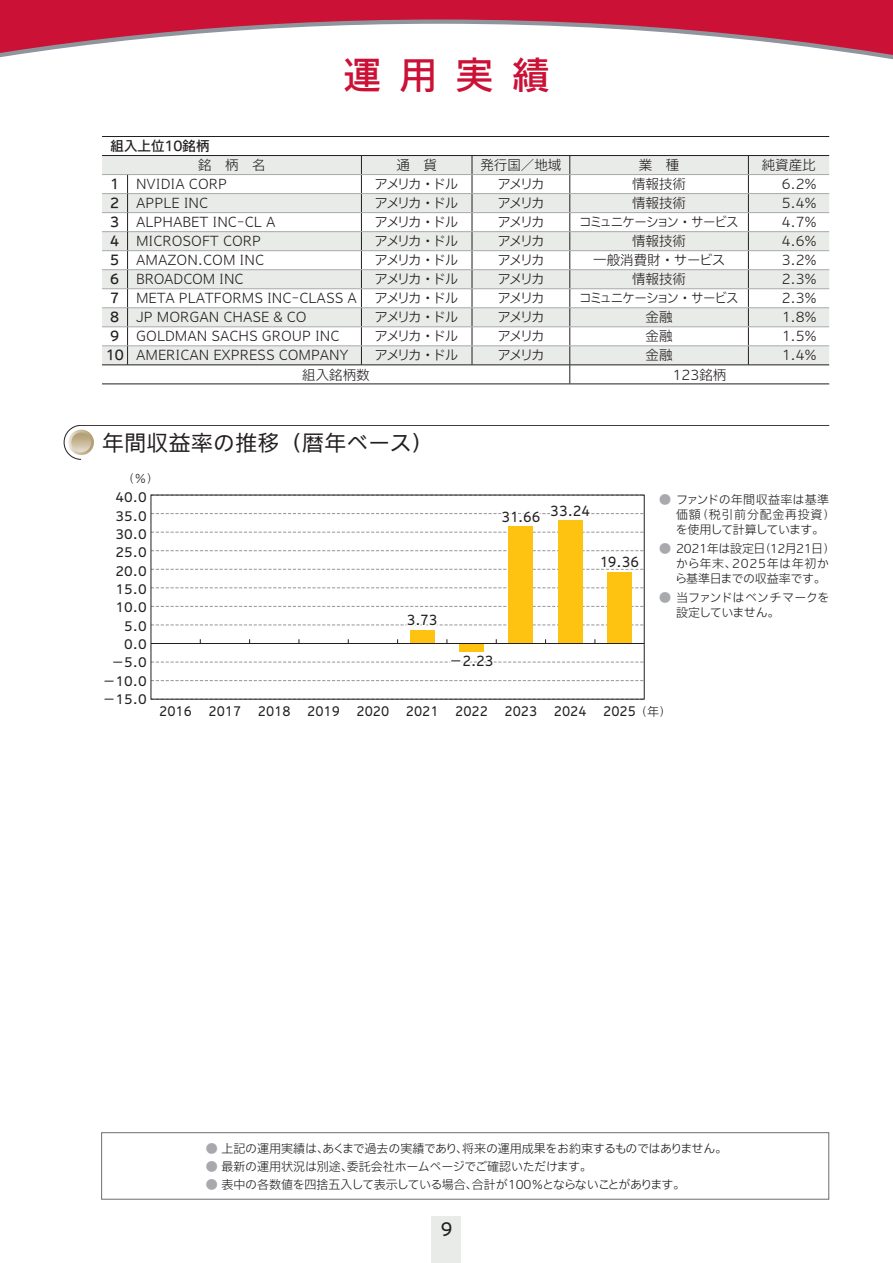
<style>
.page{position:relative;width:893px;height:1263px;background:#fff}
.page>*{position:absolute;margin:0;border:0;box-sizing:border-box;transform-origin:0 0}
.t1{font:37.5px "Iwa UCDA Goth Std Md 90 pv RKSJ H";color:#cb1136}
.t2{font:21.75px "Iwa UCDA Goth Std Th 90 pv RKSJ H";letter-spacing:.025em;color:#231f20}
.t3{font:18px "Iwa UCDA Goth Std Th 90 pv RKSJ H";color:#231f20}
.t4{font:13.5px "Iwa UCDA Goth Std Lt 90 pv RKSJ H";color:#231f20}
.t5{font:13.5px "Iwa UCDA Goth Std Lt 90 pv RKSJ H";letter-spacing:-.09em;color:#231f20;scale:.92 1}
.t6{font:13.5px "Iwa UCDA Goth Std Th 90 pv RKSJ H";color:#231f20;scale:.95 1}
.t7{font:13.5px "Iwa UCDA Goth Std Md 90 pv RKSJ H";color:#231f20}
.t8{font:12.75px/18.3px "Iwa UCDA Goth Std Th 90 pv RKSJ H";color:#231f20;text-align:justify}
.t9{font:12.75px "Iwa UCDA Goth Std Th 90 pv RKSJ H";color:#231f20;scale:.94 1}
.t10{font:12px/15px "Iwa UCDA Goth Std Lt 90 pv RKSJ H";letter-spacing:-.02em;color:#231f20}
.t11{font:12px/15px "Iwa UCDA Goth Std Lt 90 pv RKSJ H";letter-spacing:.02em;color:#231f20}
.s1{font-family:"Iwa UCDA Goth Std Md 90 pv RKSJ H"}
.s2{color:#a8a9ad}
.s3{font-family:"Iwa UCDA Goth Std Lt 90 pv RKSJ H";font-size:12px}
</style>
<div class="page">
<svg style="left:0;top:0;width:893px;height:60px;fill:#cb1136"></svg>
<div style="left:432px;top:1216px;width:29px;height:47px;background:#e9ebe8"></div>
<svg style="left:102px;top:156px;width:727px;height:209px;fill:#e9ebe8"></svg>
<hr style="left:102px;top:136px;width:727px;height:1px;background:#231f20">
<hr style="left:102px;top:155px;width:727px;height:1px;background:#231f20">
<hr style="left:570px;top:365px;width:259px;height:1px;background:#231f20">
<svg style="left:361px;top:156px;width:1px;height:209px"></svg>
<svg style="left:472px;top:156px;width:1px;height:209px"></svg>
<svg style="left:748px;top:156px;width:1px;height:209px"></svg>
<svg style="left:570px;top:156px;width:1px;height:227px"></svg>
<hr style="left:128px;top:174px;width:701px;height:1px;background:#a8a9ad">
<hr style="left:128px;top:193px;width:701px;height:1px;background:#a8a9ad">
<hr style="left:128px;top:212px;width:701px;height:1px;background:#a8a9ad">
<hr style="left:128px;top:231px;width:701px;height:1px;background:#a8a9ad">
<hr style="left:128px;top:250px;width:701px;height:1px;background:#a8a9ad">
<hr style="left:128px;top:269px;width:701px;height:1px;background:#a8a9ad">
<hr style="left:128px;top:288px;width:701px;height:1px;background:#a8a9ad">
<hr style="left:128px;top:307px;width:701px;height:1px;background:#a8a9ad">
<hr style="left:128px;top:327px;width:701px;height:1px;background:#a8a9ad">
<hr style="left:128px;top:346px;width:701px;height:1px;background:#a8a9ad">
<hr style="left:102px;top:365px;width:468px;height:1px;background:#231f20">
<hr style="left:102px;top:383px;width:727px;height:1px;background:#231f20">
<svg style="left:102px;top:174px;width:26px;height:191px"></svg>
<svg style="left:64px;top:425px;width:765px;height:35px"></svg>
<svg style="left:68px;top:430px;width:26px;height:25px"></svg>
<div style="left:71px;top:432px;width:20px;height:20px;background:linear-gradient(to bottom,#ac9968,#e1d7c5);border-radius:50%"></div>
<div style="left:101px;top:1132px;width:728px;height:67px;border:1px solid #6c6d70"></div>
<svg style="left:153px;top:532px;width:490px;height:1px"></svg>
<svg style="left:153px;top:587px;width:490px;height:1px"></svg>
<svg style="left:153px;top:680px;width:490px;height:1px"></svg>
<div style="left:410px;top:630px;width:25px;height:13px;background:#fec210"></div>
<div style="left:459px;top:643px;width:25px;height:9px;background:#fec210"></div>
<div style="left:509px;top:526px;width:24px;height:117px;background:#fec210"></div>
<div style="left:607px;top:572px;width:25px;height:71px;background:#fec210"></div>
<div style="left:558px;top:520px;width:25px;height:123px;background:#fec210"></div>
<div style="left:151px;top:495px;width:494px;height:205px;border:1px solid #231f20"></div>
<hr style="left:151px;top:643px;width:493px;height:1px;background:#231f20">
<svg style="left:151px;top:606px;width:493px;height:23px"></svg>
<svg style="left:151px;top:502px;width:493px;height:23px"></svg>
<svg style="left:151px;top:653px;width:493px;height:16px"></svg>
<svg style="left:151px;top:550px;width:493px;height:21px"></svg>
<h1 class="t1" style="left:343px;top:61px;width:208px">運用実績</h1>
<p class="t7" style="left:111px;top:141px;width:101px">組入上位10銘柄</p>
<p class="t4" style="left:198px;top:160px;width:69px">銘　柄　名</p>
<p class="t4" style="left:396px;top:160px;width:42px">通　貨</p>
<p class="t4" style="left:480px;top:160px;width:82px">発行国／地域</p>
<p class="t4" style="left:639px;top:160px;width:42px">業　種</p>
<p class="t4" style="left:762px;top:160px;width:55px">純資産比</p>
<p class="t4" style="left:110px;top:179px;width:118px"><span class="s1">1</span> NVIDIA CORP</p>
<p class="t4" style="left:374px;top:179px;width:85px">アメリカ・ドル</p>
<p class="t4" style="left:497px;top:179px;width:49px">アメリカ</p>
<p class="t4" style="left:632px;top:179px;width:55px">情報技術</p>
<p class="t4" style="left:782px;top:179px;width:36px">6.2%</p>
<p class="t4" style="left:110px;top:198px;width:99px"><span class="s1">2</span> APPLE INC</p>
<p class="t4" style="left:374px;top:198px;width:85px">アメリカ・ドル</p>
<p class="t4" style="left:497px;top:198px;width:49px">アメリカ</p>
<p class="t4" style="left:632px;top:198px;width:55px">情報技術</p>
<p class="t4" style="left:782px;top:198px;width:36px">5.4%</p>
<p class="t4" style="left:110px;top:217px;width:167px"><span class="s1">3</span> ALPHABET INC-CL A</p>
<p class="t4" style="left:374px;top:217px;width:85px">アメリカ・ドル</p>
<p class="t4" style="left:497px;top:217px;width:49px">アメリカ</p>
<p class="t5" style="left:579px;top:217px;width:175px">コミュニケーション・サービス</p>
<p class="t4" style="left:782px;top:217px;width:36px">4.7%</p>
<p class="t4" style="left:110px;top:236px;width:152px"><span class="s1">4</span> MICROSOFT CORP</p>
<p class="t4" style="left:374px;top:236px;width:85px">アメリカ・ドル</p>
<p class="t4" style="left:497px;top:236px;width:49px">アメリカ</p>
<p class="t4" style="left:632px;top:236px;width:55px">情報技術</p>
<p class="t4" style="left:782px;top:236px;width:36px">4.6%</p>
<p class="t4" style="left:110px;top:255px;width:155px"><span class="s1">5</span> AMAZON.COM INC</p>
<p class="t4" style="left:374px;top:255px;width:85px">アメリカ・ドル</p>
<p class="t4" style="left:497px;top:255px;width:49px">アメリカ</p>
<p class="t4" style="left:593px;top:255px;width:134px">一般消費財・サービス</p>
<p class="t4" style="left:782px;top:255px;width:36px">3.2%</p>
<p class="t4" style="left:110px;top:274px;width:135px"><span class="s1">6</span> BROADCOM INC</p>
<p class="t4" style="left:374px;top:274px;width:85px">アメリカ・ドル</p>
<p class="t4" style="left:497px;top:274px;width:49px">アメリカ</p>
<p class="t4" style="left:632px;top:274px;width:55px">情報技術</p>
<p class="t4" style="left:782px;top:274px;width:36px">2.3%</p>
<p class="t4" style="left:110px;top:293px;width:248px"><span class="s1">7</span> META PLATFORMS INC-CLASS A</p>
<p class="t4" style="left:374px;top:293px;width:85px">アメリカ・ドル</p>
<p class="t4" style="left:497px;top:293px;width:49px">アメリカ</p>
<p class="t5" style="left:579px;top:293px;width:175px">コミュニケーション・サービス</p>
<p class="t4" style="left:782px;top:293px;width:36px">2.3%</p>
<p class="t4" style="left:110px;top:312px;width:198px"><span class="s1">8</span> JP MORGAN CHASE &amp; CO</p>
<p class="t4" style="left:374px;top:312px;width:85px">アメリカ・ドル</p>
<p class="t4" style="left:497px;top:312px;width:49px">アメリカ</p>
<p class="t4" style="left:646px;top:312px;width:28px">金融</p>
<p class="t4" style="left:782px;top:312px;width:36px">1.8%</p>
<p class="t4" style="left:110px;top:331px;width:231px"><span class="s1">9</span> GOLDMAN SACHS GROUP INC</p>
<p class="t4" style="left:374px;top:331px;width:85px">アメリカ・ドル</p>
<p class="t4" style="left:497px;top:331px;width:49px">アメリカ</p>
<p class="t4" style="left:646px;top:331px;width:28px">金融</p>
<p class="t4" style="left:782px;top:331px;width:36px">1.5%</p>
<p class="t4" style="left:106px;top:350px;width:245px"><span class="s1">10</span> AMERICAN EXPRESS COMPANY</p>
<p class="t4" style="left:374px;top:350px;width:85px">アメリカ・ドル</p>
<p class="t4" style="left:497px;top:350px;width:49px">アメリカ</p>
<p class="t4" style="left:646px;top:350px;width:28px">金融</p>
<p class="t4" style="left:782px;top:350px;width:36px">1.4%</p>
<p class="t4" style="left:302px;top:369px;width:69px">組入銘柄数</p>
<p class="t4" style="left:673px;top:369px;width:55px">123銘柄</p>
<h2 class="t2" style="left:102px;top:434px;width:332px">年間収益率の推移（暦年ベース）</h2>
<p class="t10" style="left:123px;top:473px;width:37px">（％）</p>
<p class="t8" style="left:116px;top:490px;width:33px">40.0</p>
<p class="t8" style="left:116px;top:508px;width:33px">35.0<br>30.0<br>25.0<br>20.0</p>
<p class="t8" style="left:116px;top:582px;width:33px">15.0</p>
<p class="t8" style="left:116px;top:600px;width:33px">10.0</p>
<p class="t8" style="left:124px;top:618px;width:24px">5.0</p>
<p class="t8" style="left:124px;top:637px;width:24px">0.0</p>
<p class="t8" style="left:103px;top:673px;width:45px">－10.0－15.0</p>
<p class="t8" style="left:112px;top:655px;width:37px">－5.0</p>
<p class="t6" style="left:501px;top:509px;width:95px">31.66 33.24</p>
<p class="t6" style="left:600px;top:557px;width:43px">19.36</p>
<p class="t6" style="left:407px;top:615px;width:34px">3.73</p>
<p class="t6" style="left:450px;top:656px;width:48px">－2.23</p>
<p class="t11" style="left:676px;top:493px;width:161px;text-indent:-17px"><span class="s2">●</span> ファンドの年間収益率は基準価額（税引前分配金再投資）を使用して計算しています。</p>
<p class="t10" style="left:675px;top:542px;width:162px;text-indent:-16px"><span class="s2">●</span> 2021年は設定日（12月21日）から年末、2025年は年初から基準日までの収益率です。</p>
<p class="t10" style="left:676px;top:592px;width:155px;text-indent:-17px"><span class="s2">●</span> 当ファンドはベンチマークを設定していません。</p>
<p class="t9" style="left:159px;top:707px;width:36px">2016</p>
<p class="t9" style="left:209px;top:707px;width:36px">2017</p>
<p class="t9" style="left:258px;top:707px;width:36px">2018</p>
<p class="t9" style="left:307px;top:707px;width:36px">2019</p>
<p class="t9" style="left:357px;top:707px;width:36px">2020</p>
<p class="t9" style="left:406px;top:707px;width:36px">2021</p>
<p class="t9" style="left:554px;top:707px;width:36px">2024</p>
<p class="t9" style="left:603px;top:707px;width:74px">2025<span class="s3">（年）</span></p>
<p class="t9" style="left:455px;top:707px;width:36px">2022</p>
<p class="t9" style="left:504px;top:707px;width:36px">2023</p>
<p class="t10" style="left:206px;top:1142px;width:523px"><span class="s2">●</span> 上記の運用実績は、あくまで過去の実績であり、将来の運用成果をお約束するものではありません。</p>
<p class="t10" style="left:206px;top:1160px;width:388px"><span class="s2">●</span> 最新の運用状況は別途、委託会社ホームページでご確認いただけます。</p>
<p class="t10" style="left:206px;top:1178px;width:481px"><span class="s2">●</span> 表中の各数値を四捨五入して表示している場合、合計が100％とならないことがあります。</p>
<h3 class="t3" style="left:440px;top:1222px;width:14px">9</h3>
</div>
